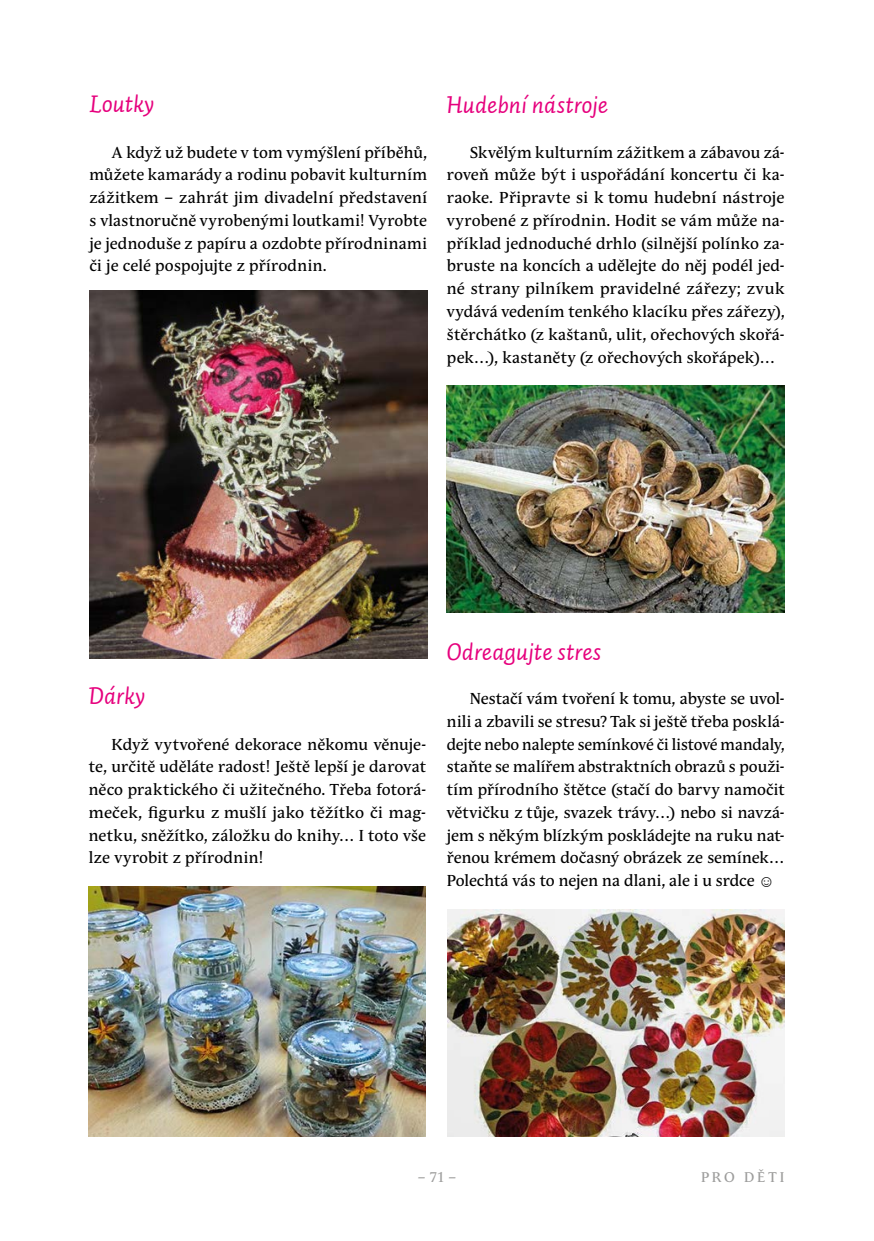
<style>
.page{position:relative;width:874px;height:1241px;background:#fff}
.page>*{position:absolute;margin:0;border:0;box-sizing:border-box;transform-origin:0 0}
.t1{font:24.5px "Auto 2 Italic LF";color:#e6007d}
.t2{font:15.75px/22.8px "Andulka Text Pro";letter-spacing:.01em;color:#000;text-align:justify}
.t3{font:14px "Andulka Text Pro";letter-spacing:.195em;color:#9d9d9c}
.s1{font-family:"Arial"}
</style>
<div class="page">
<img style="left:89px;top:290px;width:338px;height:368px">
<img style="left:446px;top:385px;width:338px;height:228px">
<img style="left:89px;top:886px;width:336px;height:250px">
<img style="left:447px;top:909px;width:337px;height:227px">
<h1 class="t1" style="left:89px;top:88px;width:67px">Loutky</h1>
<p class="t2" style="left:89px;top:141px;width:339px;text-indent:23px">A když už budete v tom vymýšlení příběhů, můžete kamarády a rodinu pobavit kulturním zážitkem – zahrát jim divadelní představení s vlastnoručně vyrobenými loutkami! Vyrobte je jednoduše z papíru a ozdobte přírodninami či je celé pospojujte z přírodnin.</p>
<h1 class="t1" style="left:446px;top:89px;width:163px">Hudební nástroje</h1>
<p class="t2" style="left:446px;top:141px;width:339px;text-indent:23px">Skvělým kulturním zážitkem a zábavou zá&shy;roveň může být i uspořádání koncertu či ka&shy;raoke. Připravte si k tomu hudební nástroje vyrobené z přírodnin. Hodit se vám může na&shy;příklad jednoduché drhlo (silnější polínko za&shy;bruste na koncích a udělejte do něj podél jed&shy;né strany pilníkem pravidelné zářezy; zvuk vydává vedením tenkého klacíku přes zářezy), štěrchátko (z kaštanů, ulit, ořechových skořá&shy;pek…), kastaněty (z ořechových skořápek)…</p>
<h1 class="t1" style="left:89px;top:679px;width:58px">Dárky</h1>
<p class="t2" style="left:89px;top:732px;width:338px;text-indent:23px">Když vytvořené dekorace někomu věnuje&shy;te, určitě uděláte radost! Ještě lepší je darovat něco praktického či užitečného. Třeba fotorá&shy;meček, figurku z mušlí jako těžítko či mag&shy;netku, sněžítko, záložku do knihy… I toto vše lze vyrobit z přírodnin!</p>
<h1 class="t1" style="left:446px;top:635px;width:156px">Odreagujte stres</h1>
<p class="t2" style="left:446px;top:687px;width:339px;text-indent:23px">Nestačí vám tvoření k tomu, abyste se uvol&shy;nili a zbavili se stresu? Tak si ještě třeba posklá&shy;dejte nebo nalepte semínkové či listové mandaly, staňte se malířem abstraktních obrazů s použi&shy;tím přírodního štětce (stačí do barvy namočit větvičku z tůje, svazek trávy…) nebo si navzá&shy;jem s někým blízkým poskládejte na ruku nat&shy;řenou krémem dočasný obrázek ze semínek… Polechtá vás to nejen na dlani, ale i u srdce <span class="s1">☺</span></p>
<p class="t3" style="left:417px;top:1168px;width:40px">– 71 –</p>
<p class="t3" style="left:700px;top:1168px;width:85px">PRO DĚTI</p>
</div>
